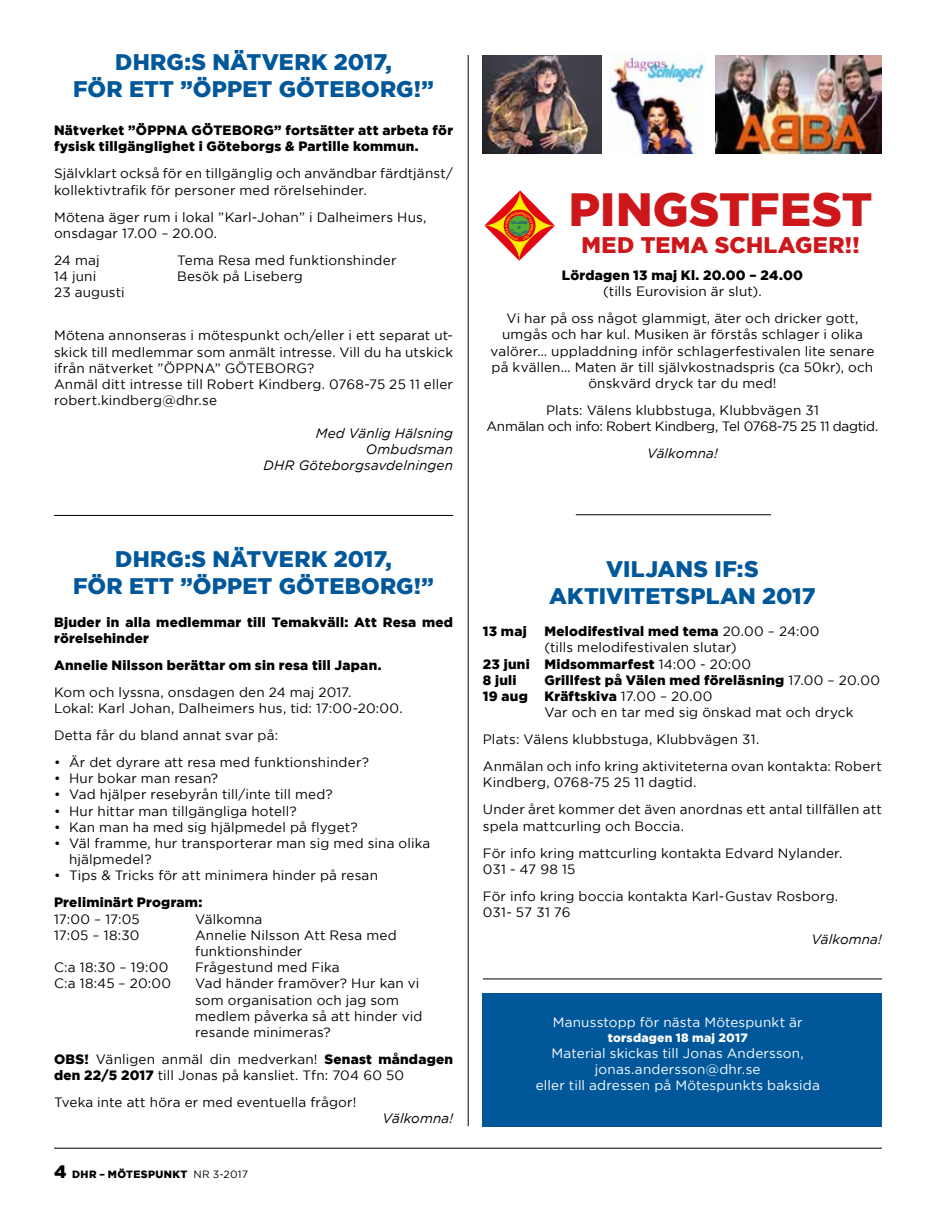
<style>
.page{position:relative;width:936px;height:1212px;background:#fff}
.page>*{position:absolute;margin:0;border:0;box-sizing:border-box;transform-origin:0 0}
.t1{font:900 46.5px "Gotham";letter-spacing:.01em;color:#cd171a}
.t2{font:900 22.5px/27px "Gotham";letter-spacing:.005em;color:#00589b;text-align:center}
.t3{font:900 22.5px "Gotham";letter-spacing:.02em;color:#cd171a}
.t4{font:13.5px/16.2px "Gotham";letter-spacing:.01em;color:#000}
.t5{font:900 13.5px/16.2px "Gotham";letter-spacing:.02em;color:#000}
.t6{font:13.5px/16.2px "Gotham";letter-spacing:.015em;color:#fff;text-align:center}
.t7{font:13.5px/16.2px "Gotham";letter-spacing:-.015em;color:#000;text-align:center}
.t8{font:italic 13.5px/16.2px "Gotham";letter-spacing:.01em;color:#000;text-align:right}
.t9{font:900 12px "Gotham";letter-spacing:.02em;color:#fff}
.t10{font:900 10.5px "Gotham";letter-spacing:.035em;color:#000}
.t11{font:600 3.75px/4.5px "Eurostile";color:#164194;text-align:center}
.s1{font-weight:900}
.s2{font-size:18px}
.s3{font-weight:400}
</style>
<div class="page">
<hr style="left:54px;top:1148px;width:827px;height:1px;background:#000">
<hr style="left:468px;top:55px;width:1px;height:1071px;background:#000">
<img style="left:715px;top:56px;width:166px;height:98px">
<img style="left:609px;top:54px;width:96px;height:100px">
<img style="left:483px;top:56px;width:118px;height:98px">
<hr style="left:575px;top:514px;width:196px;height:1px;background:#000">
<hr style="left:54px;top:515px;width:399px;height:1px;background:#000">
<div style="left:483px;top:993px;width:398px;height:133px;background:#00589b"></div>
<hr style="left:483px;top:979px;width:398px;height:1px;background:#000">
<svg style="left:484px;top:190px;width:71px;height:71px"></svg>
<h2 class="t2" style="left:73px;top:48px;width:362px">DHRG:S NÄTVERK 2017,<br>FÖR ETT ”ÖPPET GÖTEBORG!”</h2>
<p class="t5" style="left:54px;top:122px;width:400px">Nätverket ”ÖPPNA GÖTEBORG” fortsätter att arbeta för fysisk tillgänglighet i Göteborgs &amp; Partille kommun.</p>
<p class="t4" style="left:54px;top:165px;width:400px">Självklart också för en tillgänglig och användbar färdtjänst/ kollektivtrafik för personer med rörelsehinder.</p>
<p class="t4" style="left:54px;top:209px;width:374px">Mötena äger rum i lokal ”Karl-Johan” i Dalheimers Hus, onsdagar 17.00 – 20.00.</p>
<p class="t4" style="left:54px;top:252px;width:47px">24 maj</p>
<p class="t4" style="left:177px;top:252px;width:221px">Tema Resa med funktionshinder</p>
<p class="t4" style="left:54px;top:268px;width:44px">14 juni</p>
<p class="t4" style="left:177px;top:268px;width:127px">Besök på Liseberg</p>
<p class="t4" style="left:54px;top:284px;width:72px">23 augusti</p>
<p class="t4" style="left:54px;top:327px;width:400px">Mötena annonseras i mötespunkt och/eller i ett separat ut&shy;skick till medlemmar som anmält intresse. Vill du ha utskick ifrån nätverket ”ÖPPNA” GÖTEBORG?<br>Anmäl ditt intresse till Robert Kindberg. 0768-75 25 11 eller robert.kindberg@dhr.se</p>
<p class="t8" style="left:263px;top:425px;width:191px">Med Vänlig Hälsning<br>Ombudsman<br>DHR Göteborgsavdelningen</p>
<h1 class="t1" style="left:568px;top:183px;width:305px">PINGSTFEST</h1>
<h2 class="t3" style="left:581px;top:232px;width:279px">MED TEMA SCHLAGER!!</h2>
<p class="t5" style="left:562px;top:267px;width:242px">Lördagen 13 maj Kl. 20.00 – 24.00</p>
<p class="t4" style="left:506px;top:278px;width:353px;line-height:27px;text-align:center">(tills Eurovision är slut).<br>Vi har på oss något glammigt, äter och dricker gott,</p>
<p class="t4" style="left:490px;top:326px;width:385px;text-align:center">umgås och har kul. Musiken är förstås schlager i olika valörer… uppladdning inför schlagerfestivalen lite senare på kvällen… Maten är till självkostnadspris (ca 50kr), och önskvärd dryck tar du med!</p>
<p class="t7" style="left:486px;top:402px;width:393px">Plats: Välens klubbstuga, Klubbvägen 31<br>Anmälan och info: Robert Kindberg, Tel 0768-75 25 11 dagtid.</p>
<p class="t8" style="left:647px;top:445px;width:72px">Välkomna!</p>
<p class="t11" style="left:511px;top:221px;width:18px">VILJANS<br>IF</p>
<h2 class="t2" style="left:73px;top:545px;width:362px">DHRG:S NÄTVERK 2017,<br>FÖR ETT ”ÖPPET GÖTEBORG!”</h2>
<p class="t5" style="left:54px;top:613px;width:400px">Bjuder in alla medlemmar till Temakväll: Att Resa med rörelsehinder</p>
<p class="t5" style="left:54px;top:656px;width:329px">Annelie Nilsson berättar om sin resa till Japan.</p>
<p class="t4" style="left:54px;top:684px;width:350px">Kom och lyssna, onsdagen den 24 maj 2017.<br>Lokal: Karl Johan, Dalheimers hus, tid: 17:00-20:00.</p>
<p class="t4" style="left:54px;top:727px;width:225px">Detta får du bland annat svar på:</p>
<p class="t4" style="left:54px;top:754px;width:316px">• Är det dyrare att resa med funktionshinder?</p>
<p class="t4" style="left:54px;top:770px;width:166px">• Hur bokar man resan?</p>
<p class="t4" style="left:54px;top:786px;width:280px">• Vad hjälper resebyrån till/inte till med?</p>
<p class="t4" style="left:54px;top:802px;width:244px">• Hur hittar man tillgängliga hotell?</p>
<p class="t4" style="left:54px;top:819px;width:305px">• Kan man ha med sig hjälpmedel på flyget?</p>
<p class="t4" style="left:69px;top:835px;width:363px;text-indent:-15px">• Väl framme, hur transporterar man sig med sina olika hjälpmedel?</p>
<p class="t4" style="left:54px;top:867px;width:325px">• Tips &amp; Tricks för att minimera hinder på resan</p>
<p class="t5" style="left:54px;top:894px;width:150px">Preliminärt Program:</p>
<p class="t4" style="left:54px;top:910px;width:87px">17:00 – 17:05</p>
<p class="t4" style="left:195px;top:910px;width:69px">Välkomna</p>
<p class="t4" style="left:54px;top:927px;width:87px">17:05 – 18:30</p>
<p class="t4" style="left:195px;top:927px;width:203px">Annelie Nilsson Att Resa med funktionshinder</p>
<p class="t4" style="left:54px;top:959px;width:116px">C:a 18:30 – 19:00</p>
<p class="t4" style="left:195px;top:959px;width:146px">Frågestund med Fika</p>
<p class="t4" style="left:54px;top:975px;width:119px">C:a 18:45 – 20:00</p>
<p class="t4" style="left:195px;top:975px;width:229px">Vad händer framöver? Hur kan vi som organisation och jag som medlem påverka så att hinder vid resande minimeras?</p>
<p class="t4" style="left:54px;top:1051px;width:400px"><span class="s1">OBS!</span> Vänligen anmäl din medverkan! <span class="s1">Senast måndagen den 22/5 2017</span> till Jonas på kansliet. Tfn: 704 60 50</p>
<p class="t4" style="left:54px;top:1094px;width:304px">Tveka inte att höra er med eventuella frågor!</p>
<p class="t8" style="left:382px;top:1110px;width:72px">Välkomna!</p>
<p class="t10" style="left:54px;top:1168px;width:195px"><span class="s2">4</span> DHR – MÖTESPUNKT <span class="s3">NR 3-2017</span></p>
<h2 class="t2" style="left:549px;top:555px;width:268px">VILJANS IF:S<br>AKTIVITETSPLAN 2017</h2>
<p class="t5" style="left:483px;top:623px;width:45px">13 maj</p>
<p class="t5" style="left:544px;top:623px;width:276px">Melodifestival med tema <span class="s3">20.00 – 24:00</span></p>
<p class="t4" style="left:544px;top:639px;width:194px">(tills melodifestivalen slutar)</p>
<p class="t5" style="left:483px;top:655px;width:270px">23 juni Midsommarfest <span class="s3">14:00 - 20:00</span></p>
<p class="t5" style="left:483px;top:671px;width:35px">8 juli</p>
<p class="t5" style="left:544px;top:671px;width:337px">Grillfest på Välen med föreläsning <span class="s3">17.00 – 20.00</span></p>
<p class="t5" style="left:483px;top:688px;width:231px">19 aug Kräftskiva <span class="s3">17.00 – 20.00</span></p>
<p class="t4" style="left:544px;top:704px;width:310px">Var och en tar med sig önskad mat och dryck</p>
<p class="t4" style="left:483px;top:726px;width:400px;line-height:27px">Plats: Välens klubbstuga, Klubbvägen 31.<br>Anmälan och info kring aktiviteterna ovan kontakta: Robert</p>
<p class="t4" style="left:483px;top:769px;width:400px;line-height:27px">Kindberg, 0768-75 25 11 dagtid.<br>Under året kommer det även anordnas ett antal tillfällen att</p>
<p class="t4" style="left:483px;top:812px;width:361px;line-height:27px">spela mattcurling och Boccia.<br>För info kring mattcurling kontakta Edvard Nylander.</p>
<p class="t4" style="left:483px;top:855px;width:357px;line-height:27px">031 - 47 98 15<br>För info kring boccia kontakta Karl-Gustav Rosborg.</p>
<p class="t4" style="left:483px;top:904px;width:89px">031- 57 31 76</p>
<p class="t8" style="left:811px;top:931px;width:72px">Välkomna!</p>
<p class="t6" style="left:552px;top:1014px;width:251px">Manusstopp för nästa Mötespunkt är</p>
<p class="t9" style="left:607px;top:1031px;width:141px">torsdagen 18 maj 2017</p>
<p class="t6" style="left:535px;top:1045px;width:285px">Material skickas till Jonas Andersson, jonas.andersson@dhr.se<br>eller till adressen på Mötespunkts baksida</p>
</div>
